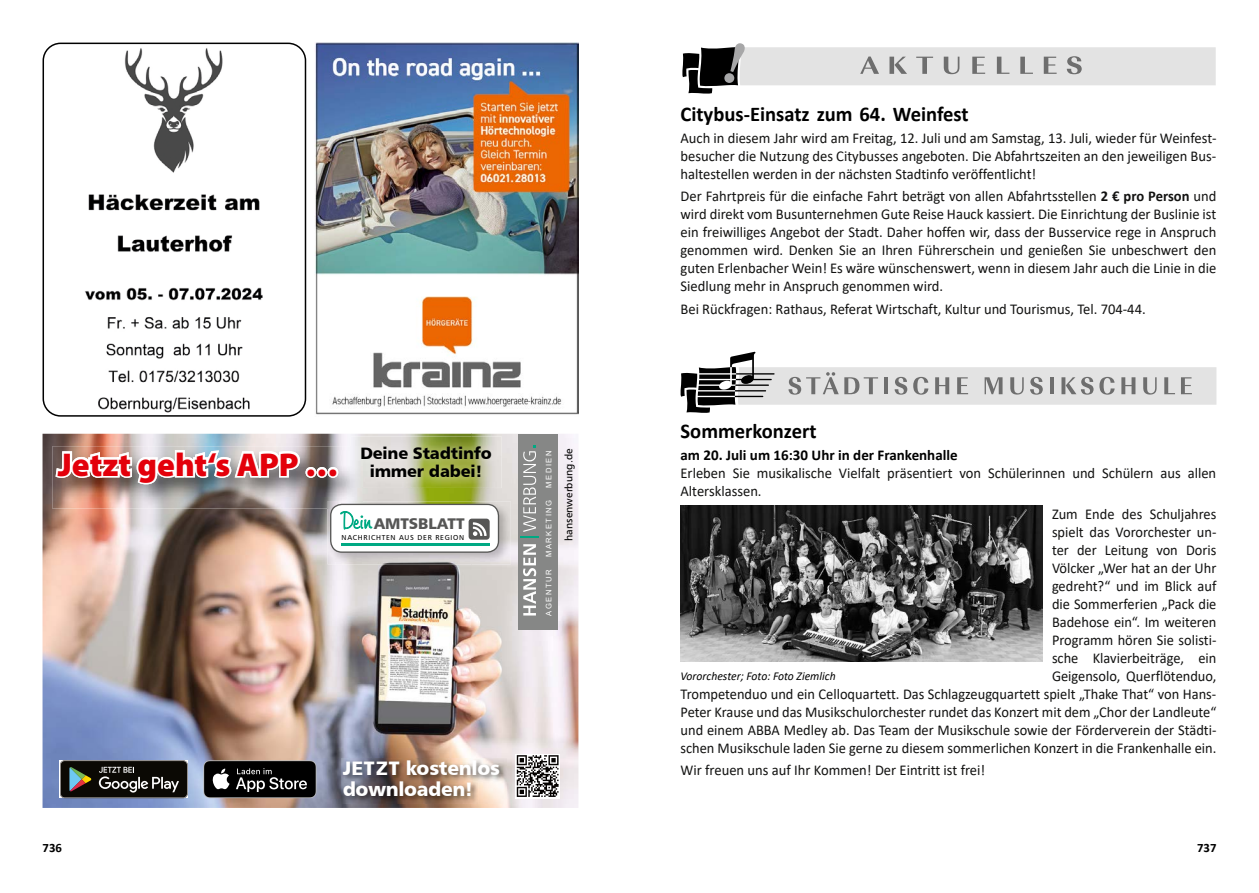
<style>
.page{position:relative;width:1259px;height:893px;background:#fff}
.page>*{position:absolute;margin:0;border:0;box-sizing:border-box;transform-origin:0 0}
.t1{font:900 33px "Myriad Pro";color:#e3000b}
.t2{font:700 21px "Calibri";color:#000}
.t3{font:19.5px "Humanist 777 BT Black B";letter-spacing:-.01em;color:#fff}
.t4{font:16.5px/18.1px "Humanist 777 BT Black B";letter-spacing:-.01em;color:#000;text-align:center}
.t5{font:15.45px "Humanist 777 BT Black B";color:#565655}
.t6{font:15px/18px "Calibri";color:#121211;text-align:justify}
.t7{font:15px/18px "Calibri";color:#121211;text-align:right;scale:.96 1}
.t8{font:700 15px "Calibri";color:#000}
.t9{font:700 12.75px "Calibri";color:#000}
.t10{font:italic 12px "Calibri";color:#000}
.t11{font:10.5px "Humanist 777 BT Roman B";letter-spacing:.01em;color:#000}
.t12{font:7.65px "Arial";letter-spacing:.2em;color:#fff}
.t13{font:7.2px "Humanist 777 BT Roman B";letter-spacing:.1em;color:#000}
.s1{font-weight:700}
</style>
<div class="page">
<svg style="left:682px;top:43px;width:533px;height:51px"></svg>
<svg style="left:680px;top:352px;width:536px;height:61px"></svg>
<img style="left:680px;top:505px;width:362px;height:156px">
<img style="left:315px;top:43px;width:263px;height:372px">
<img style="left:85px;top:48px;width:178px;height:365px">
<div style="left:43px;top:43px;width:263px;height:374px;border:2px solid #000;border-radius:17px"></div>
<img style="left:43px;top:434px;width:535px;height:374px">
<svg style="left:60px;top:760px;width:128px;height:38px;background:#33322d"></svg>
<svg style="left:203px;top:760px;width:113px;height:38px;background:#2e2e2f"></svg>
<img style="left:341px;top:758px;width:166px;height:45px">
<svg style="left:515px;top:754px;width:45px;height:44px"></svg>
<svg style="left:517px;top:755px;width:41px;height:42px"></svg>
<div style="left:518px;top:434px;width:39px;height:195px;background:#868786"></div>
<svg style="left:523px;top:544px;width:13px;height:71px"></svg>
<svg style="left:520px;top:446px;width:19px;height:91px"></svg>
<img style="left:52px;top:446px;width:310px;height:63px">
<svg style="left:56px;top:450px;width:282px;height:34px"></svg>
<img style="left:327px;top:501px;width:184px;height:63px">
<img style="left:327px;top:501px;width:35px;height:8px">
<div style="left:331px;top:504px;width:167px;height:48px;background:#fff;border-radius:11px"></div>
<div style="left:330px;top:504px;width:169px;height:49px;border:1px solid #565655;border-radius:11px"></div>
<hr style="left:341px;top:543px;width:149px;height:2px;background:#00a983">
<svg style="left:468px;top:519px;width:22px;height:21px"></svg>
<svg style="left:340px;top:511px;width:32px;height:19px"></svg>
<img style="left:351px;top:436px;width:150px;height:52px">
<img style="left:351px;top:446px;width:11px;height:42px">
<h1 class="t1" style="left:58px;top:442px;width:282px">Jetzt geht‘s APP …</h1>
<p class="t4" style="left:360px;top:444px;width:133px">Deine Stadtinfo immer dabei!</p>
<p class="t5" style="left:374px;top:514px;width:92px">AMTSBLATT</p>
<p class="t13" style="left:341px;top:533px;width:124px">NACHRICHTEN AUS DER REGION</p>
<p class="t12" style="left:543px;top:488px;width:39px;rotate:-90deg">MEDIEN</p>
<p class="t12" style="left:543px;top:557px;width:59px;rotate:-90deg">MARKETING</p>
<p class="t12" style="left:543px;top:615px;width:48px;rotate:-90deg">AGENTUR</p>
<p class="t11" style="left:562px;top:541px;width:94px;rotate:-90deg">hansenwerbung.de</p>
<h2 class="t2" style="left:680px;top:99px;width:290px">Citybus-Einsatz zum 64. Weinfest</h2>
<p class="t6" style="left:680px;top:129px;width:537px">Auch in diesem Jahr wird am Freitag, 12. Juli und am Samstag, 13. Juli, wieder für Weinfest&shy;besucher die Nutzung des Citybusses angeboten. Die Abfahrtszeiten an den jeweiligen Bus&shy;haltestellen werden in der nächsten Stadtinfo veröffentlicht!</p>
<p class="t6" style="left:680px;top:187px;width:537px">Der Fahrtpreis für die einfache Fahrt beträgt von allen Abfahrtsstellen <span class="s1">2 € pro Person</span> und wird direkt vom Busunternehmen Gute Reise Hauck kassiert. Die Einrichtung der Buslinie ist ein freiwilliges Angebot der Stadt. Daher hoffen wir, dass der Busservice rege in Anspruch genommen wird. Denken Sie an Ihren Führerschein und genießen Sie unbeschwert den guten Erlenbacher Wein! Es wäre wünschenswert, wenn in diesem Jahr auch die Linie in die Siedlung mehr in Anspruch genommen wird.</p>
<p class="t6" style="left:680px;top:299px;width:467px">Bei Rückfragen: Rathaus, Referat Wirtschaft, Kultur und Tourismus, Tel. 704-44.</p>
<h2 class="t2" style="left:680px;top:416px;width:137px">Sommerkonzert</h2>
<p class="t8" style="left:680px;top:445px;width:279px">am 20. Juli um 16:30 Uhr in der Frankenhalle</p>
<p class="t6" style="left:680px;top:464px;width:537px">Erleben Sie musikalische Vielfalt präsentiert von Schülerinnen und Schülern aus allen<br>Altersklassen.</p>
<p class="t7" style="left:680px;top:504px;width:560px">Zum Ende des Schuljahres<br>spielt das Vororchester un-<br>ter der Leitung von Doris<br>Völcker „Wer hat an der Uhr<br>gedreht?“ und im Blick auf<br>die Sommerferien „Pack die<br>Badehose ein“. Im weiteren<br>Programm hören Sie solisti-<br>sche Klavierbeiträge, ein<br>Geigensolo, Querflötenduo,<br>Trompetenduo und ein Celloquartett. Das Schlagzeugquartett spielt „Thake That“ von Hans-Peter Krause und das Musikschulorchester rundet das Konzert mit dem „Chor der Landleute“ und einem ABBA Medley ab. Das Team der Musikschule sowie der Förderverein der Städti&shy;schen Musikschule laden Sie gerne zu diesem sommerlichen Konzert in die Frankenhalle ein.</p>
<p class="t10" style="left:680px;top:667px;width:157px">Vororchester; Foto: Foto Ziemlich</p>
<h3 class="t3" style="left:343px;top:755px;width:159px">JETZT kostenlos</h3>
<p class="t6" style="left:680px;top:760px;width:306px">Wir freuen uns auf Ihr Kommen! Der Eintritt ist frei!</p>
<h3 class="t3" style="left:343px;top:776px;width:132px">downloaden!</h3>
<p class="t9" style="left:43px;top:838px;width:21px">736</p>
<p class="t9" style="left:1197px;top:838px;width:21px">737</p>
</div>
